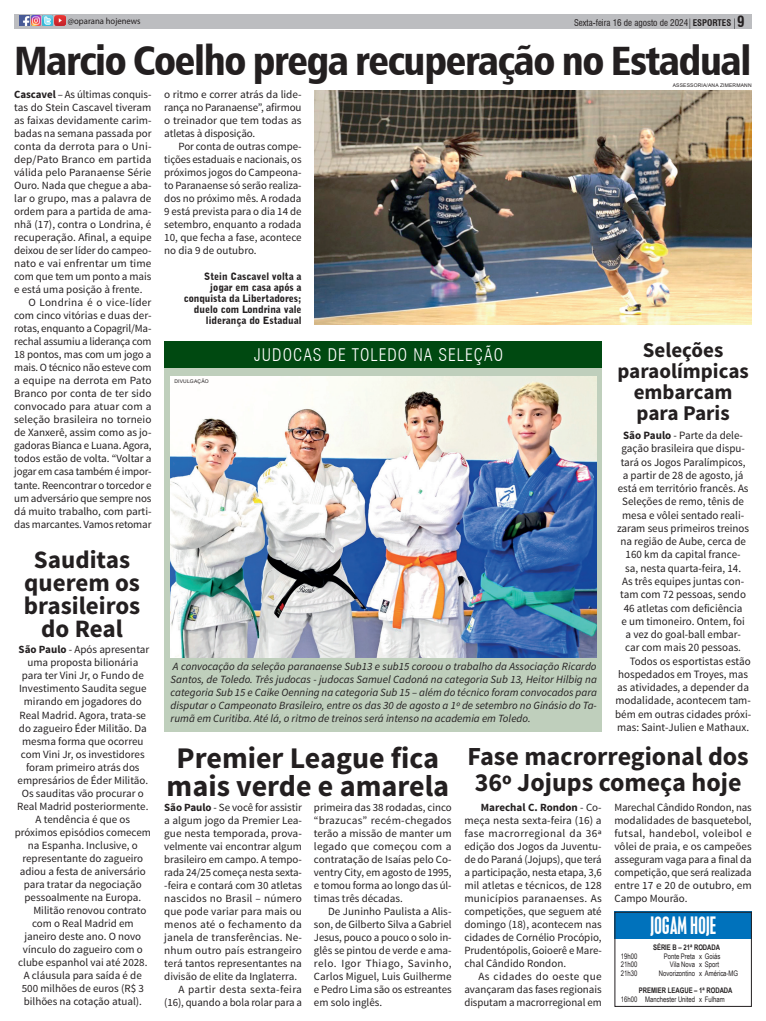
<style>
.page{position:relative;width:766px;height:1021px;background:#fff}
.page>*{position:absolute;margin:0;border:0;box-sizing:border-box;transform-origin:0 0}
.TITULO_ESSE_1{font:41px "Humanist 777 BT Black Condensed B";letter-spacing:-.035em;color:#231f20}
.SECUNDARIO{font:700 30px "Source Sans Pro";color:#231f20}
.SECUNDARIO-2{font:700 26px/26px "Source Sans Pro";color:#231f20}
.SECUNDARIO-3{font:700 25px/23px "Source Sans Pro";color:#231f20;text-align:center}
.Box_titulo{font:condensed 21.2px "Placard";color:#fff;scale:.94 1}
.SECUNDARIO-4{font:700 21px/21px "Source Sans Pro";color:#231f20;text-align:center}
.titulo_fotolegenda{font:300 condensed 17px "Swiss 721 BT";letter-spacing:.06em;color:#fff}
.t1{font:700 condensed 15px "Swiss 721 BT";color:#231f20}
.TEXTO_ESSE{font:11.2px/13.3px "Source Sans Pro";color:#231f20;text-align:center}
.TEXTO_ESSE-2{font:11px/13px "Source Sans Pro";color:#231f20;text-align:justify}
.TEXTO_ESSE-3{font:italic 11px/13px "Source Sans Pro";color:#231f20;text-align:justify}
.Legenda{font:900 10px/11px "Bell Gothic BT";color:#231f20;text-align:right}
.t2{font:condensed 9px "Swiss 721 BT";color:#231f20}
.t3{font:9px "Myriad Pro";color:#231f20;scale:.96 1}
.tabela_rodada{font:7.6px "Arial Narrow";color:#231f20;scale:.95 1}
.tabela_rodada-2{font:700 7.6px "Arial Narrow";color:#231f20;scale:.95 1}
.Crédito{font:5px "Arial";letter-spacing:.035em;color:#231f20}
.s1{font-weight:700}
</style>
<div class="page">
<div style="left:14px;top:14px;width:737px;height:15px;background:#bcbdc0"></div>
<svg style="left:20px;top:16px;width:45px;height:10px"></svg>
<div style="left:164px;top:354px;width:437px;height:377px;background:#bfcfbc"></div>
<div style="left:164px;top:341px;width:437px;height:27px;background:#004911"></div>
<img style="left:171px;top:376px;width:425px;height:281px">
<img style="left:314px;top:90px;width:437px;height:234px">
<div style="left:614px;top:911px;width:137px;height:28px;background:#0072bc"></div>
<p class="t3" style="left:68px;top:15px;width:77px">@oparana hojenews</p>
<p class="t2" style="left:574px;top:18px;width:159px">Sexta-feira 16 de agosto de 2024 <span class="s1">ESPORTES</span></p>
<p class="t1" style="left:736px;top:13px;width:9px">9</p>
<p class="TITULO_ESSE_1" style="left:14px;top:34px;width:738px">Marcio Coelho prega recuperação no Estadual</p>
<p class="Crédito" style="left:672px;top:82px;width:80px">ASSESSORIA/ANA ZIMERMANN</p>
<p class="TEXTO_ESSE-2" style="left:14px;top:88px;width:139px"><span class="s1">Cascavel</span> – As últimas conquis&shy;tas do Stein Cascavel tiveram as faixas devidamente carim&shy;badas na semana passada por conta da derrota para o Uni&shy;dep/Pato Branco em partida válida pelo Paranaense Série Ouro. Nada que chegue a aba&shy;lar o grupo, mas a palavra de ordem para a partida de ama&shy;nhã (17), contra o Londrina, é recuperação. Afinal, a equipe deixou de ser líder do campeo&shy;nato e vai enfrentar um time com que tem um ponto a mais e está uma posição à frente.</p>
<p class="TEXTO_ESSE-2" style="left:14px;top:296px;width:139px;text-indent:14px">O Londrina é o vice-líder com cinco vitórias e duas der&shy;rotas, enquanto a Copagril/Ma&shy;rechal assumiu a liderança com 18 pontos, mas com um jogo a mais. O técnico não esteve com a equipe na derrota em Pato Branco por conta de ter sido convocado para atuar com a seleção brasileira no torneio de Xanxerê, assim como as jo&shy;gadoras Bianca e Luana. Agora, todos estão de volta. “Voltar a jogar em casa também é impor&shy;tante. Reencontrar o torcedor e um adversário que sempre nos dá muito trabalho, com parti&shy;das marcantes. Vamos retomar</p>
<p class="SECUNDARIO-3" style="left:24px;top:549px;width:117px">Sauditas querem os</p>
<p class="SECUNDARIO-3" style="left:24px;top:595px;width:118px">brasileiros do Real</p>
<p class="TEXTO_ESSE-2" style="left:15px;top:643px;width:138px;text-align:center"><span class="s1">São Paulo</span> - Após apresentar uma proposta bilionária<br>para ter Vini Jr, o Fundo de<br>Investimento Saudita segue mirando em jogadores do<br>Real Madrid. Agora, trata-se do zagueiro Éder Militão. Da mesma forma que ocorreu com Vini Jr, os investidores foram primeiro atrás dos empresários de Éder Militão.<br>Os sauditas vão procurar o<br>Real Madrid posteriormente.<br>A tendência é que os próximos episódios comecem na Espanha. Inclusive, o representante do zagueiro adiou a festa de aniversário para tratar da negociação pessoalmente na Europa.</p>
<p class="TEXTO_ESSE-2" style="left:33px;top:903px;width:115px">Militão renovou contrato</p>
<p class="TEXTO_ESSE-2" style="left:32px;top:916px;width:103px">com o Real Madrid em</p>
<p class="TEXTO_ESSE-2" style="left:24px;top:929px;width:118px">janeiro deste ano. O novo</p>
<p class="TEXTO_ESSE-2" style="left:23px;top:942px;width:121px">vínculo do zagueiro com o</p>
<p class="TEXTO_ESSE-2" style="left:18px;top:955px;width:131px">clube espanhol vai até 2028.</p>
<p class="TEXTO_ESSE-2" style="left:24px;top:968px;width:119px">A cláusula para saída é de</p>
<p class="TEXTO_ESSE-2" style="left:22px;top:981px;width:124px">500 milhões de euros (R$ 3</p>
<p class="TEXTO_ESSE-2" style="left:24px;top:994px;width:120px">bilhões na cotação atual).</p>
<p class="TEXTO_ESSE-2" style="left:164px;top:88px;width:139px">o ritmo e correr atrás da lide&shy;rança no Paranaense”, afirmou o treinador que tem todas as atletas à disposição.</p>
<p class="TEXTO_ESSE-2" style="left:164px;top:140px;width:139px;text-indent:14px">Por conta de outras compe&shy;tições estaduais e nacionais, os próximos jogos do Campeona&shy;to Paranaense só serão realiza&shy;dos no próximo mês. A rodada 9 está prevista para o dia 14 de setembro, enquanto a rodada 10, que fecha a fase, acontece no dia 9 de outubro.</p>
<p class="Legenda" style="left:184px;top:271px;width:119px">Stein Cascavel volta a jogar em casa após a conquista da Libertadores; duelo com Londrina vale liderança do Estadual</p>
<p class="Crédito" style="left:174px;top:377px;width:36px">DIVULGAÇÃO</p>
<p class="titulo_fotolegenda" style="left:254px;top:345px;width:250px">JUDOCAS DE TOLEDO NA SELEÇÃO</p>
<p class="TEXTO_ESSE-3" style="left:171px;top:659px;width:427px">A convocação da seleção paranaense Sub13 e sub15 coroou o trabalho da Associação Ricardo Santos, de Toledo. Três judocas - judocas Samuel Cadoná na categoria Sub 13, Heitor Hilbig na categoria Sub 15 e Caike Oenning na categoria Sub 15 – além do técnico foram convocados para disputar o Campeonato Brasileiro, entre os das 30 de agosto a 1º de setembro no Ginásio do Ta&shy;rumã em Curitiba. Até lá, o ritmo de treinos será intenso na academia em Toledo.</p>
<p class="SECUNDARIO-4" style="left:617px;top:340px;width:133px">Seleções paraolímpicas</p>
<p class="SECUNDARIO-4" style="left:633px;top:382px;width:100px;text-align:left">embarcam para Paris</p>
<p class="TEXTO_ESSE" style="left:617px;top:429px;width:134px"><span class="s1">São Paulo</span> - Parte da dele&shy;gação brasileira que dispu&shy;tará os Jogos Paralímpicos, a partir de 28 de agosto, já está em território francês. As<br>Seleções de remo, tênis de mesa e vôlei sentado reali&shy;zaram seus primeiros treinos na região de Aube, cerca de<br>160 km da capital france-<br>sa, nesta quarta-feira, 14.<br>As três equipes juntas con&shy;tam com 72 pessoas, sendo<br>46 atletas com deficiência<br>e um timoneiro. Ontem, foi<br>a vez do goal-ball embar&shy;car com mais 20 pessoas.</p>
<p class="TEXTO_ESSE" style="left:615px;top:654px;width:137px;text-align:left;text-indent:15px">Todos os esportistas estão hospedados em Troyes, mas as atividades, a depender da modalidade, acontecem tam&shy;bém em outras cidades próxi&shy;mas: Saint-Julien e Mathaux.</p>
<p class="SECUNDARIO" style="left:176px;top:739px;width:264px">Premier League fica</p>
<p class="SECUNDARIO" style="left:166px;top:767px;width:284px">mais verde e amarela</p>
<p class="TEXTO_ESSE-2" style="left:164px;top:800px;width:139px"><span class="s1">São Paulo</span> - Se você for assistir a algum jogo da Premier Lea&shy;gue nesta temporada, prova&shy;velmente vai encontrar algum brasileiro em campo. A tempo&shy;rada 24/25 começa nesta sexta--feira e contará com 30 atletas nascidos no Brasil – número que pode variar para mais ou menos até o fechamento da janela de transferências. Ne&shy;nhum outro país estrangeiro terá tantos representantes na divisão de elite da Inglaterra.</p>
<p class="TEXTO_ESSE-2" style="left:164px;top:982px;width:139px;text-align:right">A partir desta sexta-feira (16), quando a bola rolar para a</p>
<p class="TEXTO_ESSE-2" style="left:314px;top:800px;width:139px">primeira das 38 rodadas, cinco “brazucas” recém-chegados terão a missão de manter um legado que começou com a contratação de Isaías pelo Co&shy;ventry City, em agosto de 1995, e tomou forma ao longo das úl&shy;timas três décadas.</p>
<p class="TEXTO_ESSE-2" style="left:314px;top:904px;width:139px;text-indent:14px">De Juninho Paulista a Alis&shy;son, de Gilberto Silva a Gabriel Jesus, pouco a pouco o solo in&shy;glês se pintou de verde e ama&shy;relo. Igor Thiago, Savinho, Carlos Miguel, Luis Guilherme e Pedro Lima são os estreantes em solo inglês.</p>
<p class="SECUNDARIO-2" style="left:467px;top:744px;width:283px">Fase macrorregional dos<br>36º Jojups começa hoje</p>
<p class="TEXTO_ESSE-2" style="left:614px;top:800px;width:139px">Marechal Cândido Rondon, nas modalidades de basquetebol, futsal, handebol, voleibol e vôlei de praia, e os campeões asseguram vaga para a final da competição, que será realizada entre 17 e 20 de outubro, em Campo Mourão.</p>
<p class="Box_titulo" style="left:650px;top:912px;width:71px">JOGAM HOJE</p>
<p class="tabela_rodada-2" style="left:653px;top:941px;width:72px">SÉRIE B – 21ª RODADA</p>
<p class="tabela_rodada" style="left:620px;top:950px;width:19px">19h00</p>
<p class="tabela_rodada" style="left:663px;top:950px;width:61px">Ponte Preta x Goiás</p>
<p class="tabela_rodada" style="left:620px;top:958px;width:19px">21h00</p>
<p class="tabela_rodada" style="left:669px;top:958px;width:53px">Vila Nova x Sport</p>
<p class="tabela_rodada" style="left:620px;top:967px;width:19px">21h30</p>
<p class="tabela_rodada" style="left:658px;top:967px;width:85px">Novorizontino x América-MG</p>
<p class="tabela_rodada-2" style="left:638px;top:984px;width:100px">PREMIER LEAGUE – 1ª RODADA</p>
<p class="tabela_rodada" style="left:620px;top:993px;width:111px">16h00 Manchester United x Fulham</p>
<p class="TEXTO_ESSE-2" style="left:464px;top:800px;width:139px;text-indent:17px"><span class="s1">Marechal C. Rondon</span> - Co&shy;meça nesta sexta-feira (16) a fase macrorregional da 36ª edição dos Jogos da Juventu&shy;de do Paraná (Jojups), que terá a participação, nesta etapa, 3,6 mil atletas e técnicos, de 128 municípios paranaenses. As competições, que seguem até domingo (18), acontecem nas cidades de Cornélio Procópio, Prudentópolis, Goioerê e Mare&shy;chal Cândido Rondon.</p>
<p class="TEXTO_ESSE-2" style="left:464px;top:969px;width:139px;text-indent:14px">As cidades do oeste que avançaram das fases regionais disputam a macrorregional em</p>
</div>
